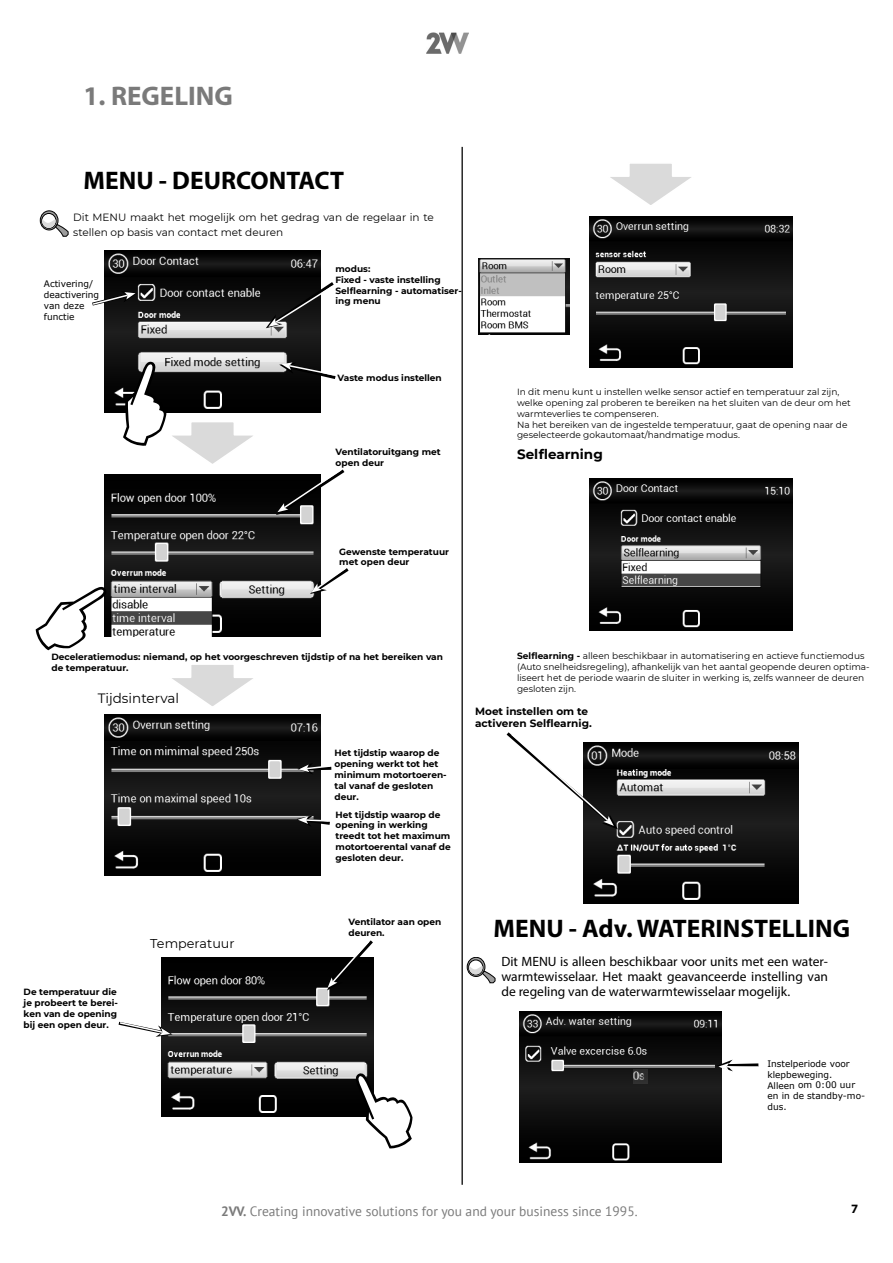
<style>
.page{position:relative;width:893px;height:1263px;background:#fff}
.page>*{position:absolute;margin:0;border:0;box-sizing:border-box;transform-origin:0 0}
.t1{font:700 27px "Myriad Pro";color:#7a7a7a}
.t2{font:700 25.5px "Myriad Pro";color:#000}
.t3{font:13.5px/15px "Myriad Pro";color:#000;text-align:justify}
.t4{font:13.5px "PT Sans";color:#7a7a7a}
.t5{font:13.5px "Montserrat";color:#000}
.t6{font:700 13.5px "Montserrat";color:#000}
.t7{font:12.75px "Montserrat";color:#000}
.t8{font:700 12.75px "Myriad Pro";color:#000}
.t9{font:10.5px/15px "Montserrat";color:#000}
.t10{font:700 10.5px/12.6px "Montserrat";color:#000}
.t11{font:700 9px/10.8px "Montserrat";color:#000}
.t12{font:9px/10.8px "Montserrat";color:#000}
.t13{font:9px/10.8px "Verdana";letter-spacing:-.005em;color:#000}
.s1{font-weight:700}
</style>
<div class="page">
<img style="left:426px;top:32px;width:43px;height:22px">
<hr style="left:462px;top:147px;width:1px;height:1038px;background:#000">
<img style="left:105px;top:475px;width:215px;height:161px">
<img style="left:105px;top:250px;width:215px;height:162px">
<svg style="left:40px;top:211px;width:18px;height:19px"></svg>
<div style="left:40px;top:211px;width:18px;height:19px;border:1px solid #000;border-radius:50%"></div>
<svg style="left:42px;top:213px;width:14px;height:15px"></svg>
<div style="left:41px;top:213px;width:15px;height:16px;border:1px solid #000;border-radius:50%"></div>
<svg style="left:42px;top:217px;width:26px;height:20px"></svg>
<svg style="left:266px;top:279px;width:68px;height:49px"></svg>
<svg style="left:279px;top:362px;width:57px;height:19px"></svg>
<svg style="left:92px;top:291px;width:46px;height:17px"></svg>
<svg style="left:310px;top:565px;width:39px;height:29px"></svg>
<svg style="left:276px;top:469px;width:69px;height:46px"></svg>
<svg style="left:36px;top:587px;width:71px;height:63px"></svg>
<svg style="left:123px;top:361px;width:139px;height:103px"></svg>
<svg style="left:172px;top:665px;width:81px;height:41px"></svg>
<img style="left:105px;top:714px;width:215px;height:162px">
<svg style="left:263px;top:754px;width:68px;height:20px"></svg>
<svg style="left:296px;top:815px;width:34px;height:12px"></svg>
<img style="left:161px;top:957px;width:212px;height:159px">
<svg style="left:356px;top:1073px;width:56px;height:75px"></svg>
<svg style="left:327px;top:940px;width:47px;height:50px"></svg>
<svg style="left:610px;top:163px;width:81px;height:42px"></svg>
<svg style="left:118px;top:1020px;width:55px;height:17px"></svg>
<img style="left:583px;top:742px;width:215px;height:162px">
<img style="left:590px;top:216px;width:202px;height:152px">
<img style="left:479px;top:258px;width:91px;height:77px">
<svg style="left:506px;top:732px;width:112px;height:97px"></svg>
<img style="left:590px;top:479px;width:202px;height:152px">
<img style="left:519px;top:1011px;width:202px;height:152px">
<img style="left:633px;top:1069px;width:15px;height:14px">
<svg style="left:467px;top:957px;width:18px;height:19px"></svg>
<div style="left:467px;top:957px;width:18px;height:20px;border:1px solid #000;border-radius:50%"></div>
<div style="left:468px;top:960px;width:15px;height:15px;border:1px solid #000;border-radius:50%"></div>
<svg style="left:469px;top:963px;width:26px;height:20px"></svg>
<svg style="left:717px;top:1060px;width:42px;height:11px"></svg>
<h1 class="t1" style="left:84px;top:79px;width:151px">1. REGELING</h1>
<h2 class="t2" style="left:84px;top:164px;width:262px">MENU - DEURCONTACT</h2>
<p class="t9" style="left:73px;top:209px;width:362px">Dit MENU maakt het mogelijk om het gedrag van de regelaar in te stellen op basis van contact met deuren</p>
<p class="t11" style="left:335px;top:263px;width:128px">modus:<br>Fixed - vaste instelling<br>Selflearning - automatiser&shy;ing menu</p>
<p class="t13" style="left:44px;top:279px;width:57px">Activering/ deactivering van deze functie</p>
<p class="t11" style="left:338px;top:372px;width:106px">Vaste modus instellen</p>
<p class="t11" style="left:336px;top:446px;width:107px">Ventilatoruitgang met open deur</p>
<p class="t11" style="left:339px;top:545px;width:111px">Gewenste temperatuur met open deur</p>
<p class="t12" style="left:517px;top:386px;width:335px">In dit menu kunt u instellen welke sensor actief en temperatuur zal zijn, welke opening zal proberen te bereiken na het sluiten van de deur om het warmteverlies te compenseren.<br>Na het bereiken van de ingestelde temperatuur, gaat de opening naar de geselecteerde gokautomaat/handmatige modus.</p>
<h3 class="t6" style="left:517px;top:445px;width:87px">Selflearning</h3>
<p class="t11" style="left:51px;top:651px;width:393px">Deceleratiemodus: niemand, op het voorgeschreven tijdstip of na het bereiken van de temperatuur.</p>
<h3 class="t5" style="left:98px;top:689px;width:83px">Tijdsinterval</h3>
<p class="t11" style="left:24px;top:986px;width:96px">De temperatuur die je probeert te berei&shy;ken van de opening bij een open deur.</p>
<h3 class="t7" style="left:150px;top:935px;width:86px">Temperatuur</h3>
<p class="t11" style="left:334px;top:747px;width:114px">Het tijdstip waarop de opening werkt tot het minimum motortoeren&shy;tal vanaf de gesloten deur.</p>
<p class="t11" style="left:336px;top:808px;width:117px">Het tijdstip waarop de opening in werking treedt tot het maximum motortoerental vanaf de gesloten deur.</p>
<p class="t11" style="left:348px;top:916px;width:94px">Ventilator aan open deuren.</p>
<p class="t12" style="left:517px;top:650px;width:354px"><span class="s1">Selflearning -</span> alleen beschikbaar in automatisering en actieve functiemodus (Auto snelheidsregeling), afhankelijk van het aantal geopende deuren optima&shy;liseert het de periode waarin de sluiter in werking is, zelfs wanneer de deuren gesloten zijn.</p>
<p class="t10" style="left:475px;top:704px;width:118px">Moet instellen om te activeren Selflearnig.</p>
<h2 class="t2" style="left:494px;top:912px;width:358px">MENU - Adv. WATERINSTELLING</h2>
<h3 class="t3" style="left:501px;top:954px;width:328px">Dit MENU is alleen beschikbaar voor units met een water&shy;warmtewisselaar. Het maakt geavanceerde instelling van de regeling van de waterwarmtewisselaar mogelijk.</h3>
<p class="t13" style="left:767px;top:1058px;width:99px">Instelperiode voor klepbeweging.<br>Alleen om 0:00 uur en in de standby-mo&shy;dus.</p>
<h3 class="t4" style="left:221px;top:1203px;width:418px"><span class="s1">2VV.</span> Creating innovative solutions for you and your business since 1995.</h3>
<h3 class="t8" style="left:851px;top:1200px;width:9px">7</h3>
</div>
